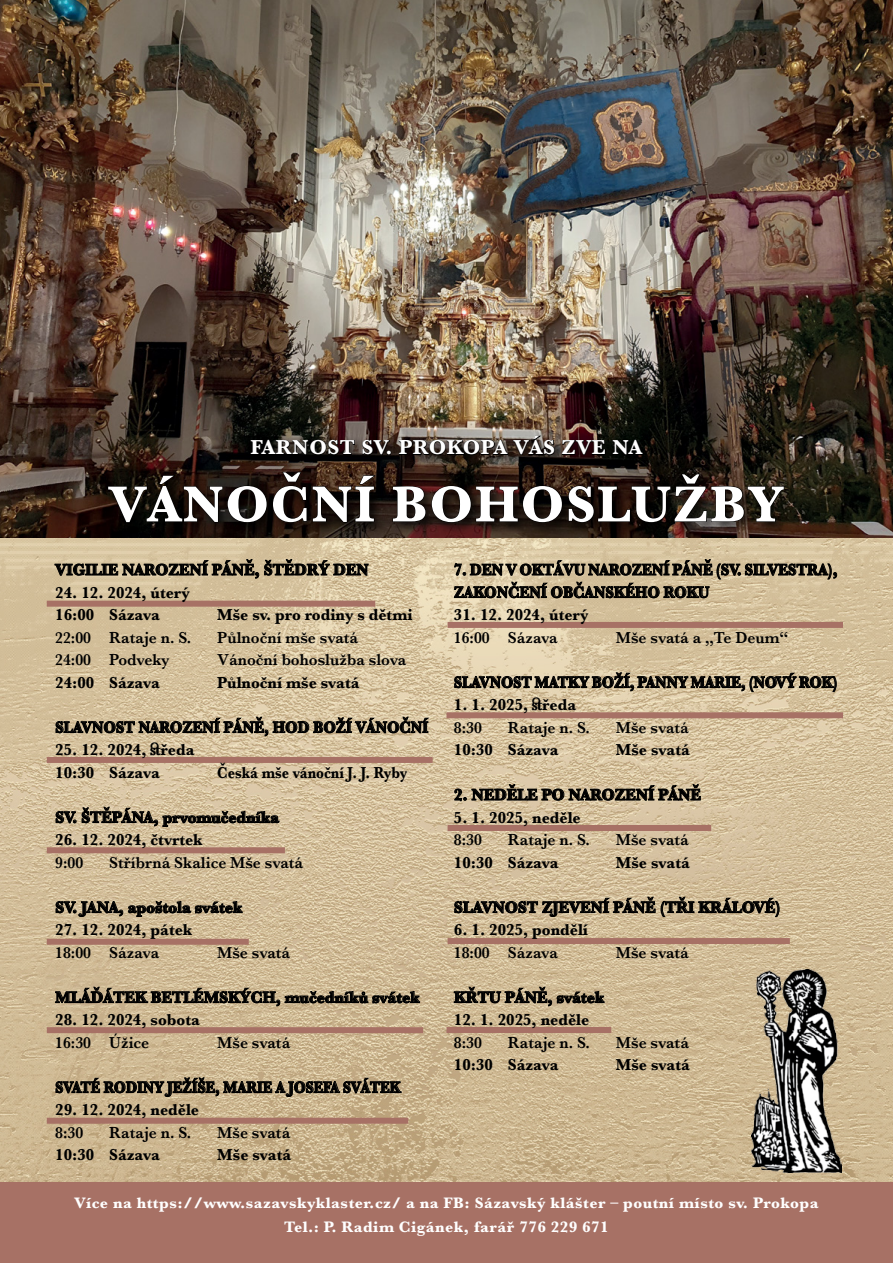
<style>
.page{position:relative;width:893px;height:1263px;background:#fff}
.page>*{position:absolute;margin:0;border:0;box-sizing:border-box;transform-origin:0 0}
.t1{font:700 52.5px "Baskerville";letter-spacing:.03em;color:#fff}
.t2{font:700 21px "Baskerville";letter-spacing:.03em;color:#fff}
.t3{font:700 16.5px "Baskerville";color:#000;scale:.95 1}
.t4{font:600 16.5px "Baskerville";color:#000;scale:.95 1}
.t5{font:700 16.5px/22.5px "Baskerville";color:#000;scale:.9 1}
.t6{font:700 16.5px "Baskerville";color:#000;scale:.88 1}
.t7{font:700 16.5px "Baskerville";color:#000;scale:.86 1}
.t8{font:700 16.5px "Baskerville";color:#000;scale:.85 1}
.t9{font:700 15.75px "Baskerville";letter-spacing:.03em;color:#fff}
</style>
<div class="page">
<img style="left:0;top:538px;width:893px;height:644px">
<img style="left:0;top:0;width:893px;height:538px">
<div style="left:248px;top:432px;width:407px;height:36px;background:#000;opacity:.75"></div>
<svg style="left:251px;top:440px;width:104px;height:15px;background:#171311"></svg>
<svg style="left:362px;top:440px;width:29px;height:15px"></svg>
<svg style="left:399px;top:436px;width:156px;height:19px;background:#362e29"></svg>
<svg style="left:562px;top:440px;width:44px;height:15px"></svg>
<svg style="left:613px;top:440px;width:30px;height:15px"></svg>
<div style="left:104px;top:468px;width:693px;height:67px;background:#000;opacity:.75"></div>
<svg style="left:107px;top:471px;width:270px;height:52px;background:#170e09"></svg>
<svg style="left:392px;top:473px;width:393px;height:50px;background:#1f140e"></svg>
<div style="left:0;top:1182px;width:893px;height:81px;background:#a77165"></div>
<div style="left:47px;top:757px;width:386px;height:6px;background:#a77165"></div>
<div style="left:47px;top:847px;width:238px;height:6px;background:#a77165"></div>
<div style="left:47px;top:939px;width:202px;height:6px;background:#a77165"></div>
<div style="left:47px;top:1118px;width:361px;height:6px;background:#a77165"></div>
<div style="left:448px;top:825px;width:263px;height:6px;background:#a77165"></div>
<div style="left:448px;top:938px;width:342px;height:6px;background:#a77165"></div>
<div style="left:446px;top:1027px;width:165px;height:6px;background:#a77165"></div>
<div style="left:47px;top:601px;width:328px;height:6px;background:#a77165"></div>
<div style="left:446px;top:712px;width:397px;height:6px;background:#a77165"></div>
<div style="left:47px;top:1027px;width:376px;height:6px;background:#a77165"></div>
<div style="left:448px;top:622px;width:395px;height:6px;background:#a77165"></div>
<svg style="left:55px;top:559px;width:313px;height:20px;background:#9a8d73"></svg>
<svg style="left:56px;top:717px;width:373px;height:19px;background:#96896f"></svg>
<svg style="left:56px;top:811px;width:20px;height:12px"></svg>
<svg style="left:82px;top:807px;width:197px;height:20px;background:#9b8d73"></svg>
<svg style="left:56px;top:901px;width:187px;height:16px;background:#8f8168"></svg>
<svg style="left:55px;top:987px;width:365px;height:19px;background:#928369"></svg>
<svg style="left:56px;top:1077px;width:345px;height:20px;background:#8e7f65"></svg>
<svg style="left:454px;top:559px;width:383px;height:39px;background:#a39479"></svg>
<svg style="left:454px;top:672px;width:383px;height:20px;background:#9c8f76"></svg>
<svg style="left:454px;top:784px;width:247px;height:17px;background:#90836b"></svg>
<svg style="left:454px;top:897px;width:201px;height:20px;background:#95866d"></svg>
<svg style="left:661px;top:897px;width:118px;height:20px;background:#94866c"></svg>
<svg style="left:454px;top:987px;width:150px;height:19px;background:#938469"></svg>
<img style="left:751px;top:970px;width:90px;height:202px">
<p class="t2" style="left:251px;top:433px;width:393px">FARNOST SV. PROKOPA VÁS ZVE NA</p>
<p class="t1" style="left:109px;top:468px;width:676px">VÁNOČNÍ BOHOSLUŽBY</p>
<p class="t3" style="left:55px;top:558px;width:331px">VIGILIE NAROZENÍ PÁNĚ, ŠTĚDRÝ DEN</p>
<p class="t3" style="left:55px;top:581px;width:143px">24. 12. 2024, úterý</p>
<p class="t3" style="left:55px;top:603px;width:112px">16:00 Sázava</p>
<p class="t3" style="left:217px;top:603px;width:207px">Mše sv. pro rodiny s dětmi</p>
<p class="t4" style="left:55px;top:626px;width:145px">22:00 Rataje n. S.</p>
<p class="t4" style="left:217px;top:626px;width:150px">Půlnoční mše svatá</p>
<p class="t4" style="left:55px;top:648px;width:122px">24:00 Podveky</p>
<p class="t4" style="left:217px;top:648px;width:201px">Vánoční bohoslužba slova</p>
<p class="t3" style="left:55px;top:671px;width:112px">24:00 Sázava</p>
<p class="t3" style="left:217px;top:671px;width:151px">Půlnoční mše svatá</p>
<p class="t5" style="left:55px;top:716px;width:416px">SLAVNOST NAROZENÍ PÁNĚ, HOD BOŽÍ VÁNOČNÍ</p>
<p class="t3" style="left:55px;top:738px;width:148px">25. 12. 2024, středa</p>
<p class="t3" style="left:55px;top:761px;width:112px">10:30 Sázava</p>
<p class="t8" style="left:217px;top:761px;width:225px">Česká mše vánoční J. J. Ryby</p>
<p class="t3" style="left:55px;top:806px;width:237px">SV. ŠTĚPÁNA, prvomučedníka</p>
<p class="t3" style="left:55px;top:828px;width:157px">26. 12. 2024, čtvrtek</p>
<p class="t4" style="left:55px;top:851px;width:31px">9:00</p>
<p class="t4" style="left:109px;top:851px;width:206px">Stříbrná Skalice Mše svatá</p>
<p class="t3" style="left:55px;top:896px;width:198px">SV. JANA, apoštola svátek</p>
<p class="t3" style="left:55px;top:918px;width:146px">27. 12. 2024, pátek</p>
<p class="t4" style="left:55px;top:941px;width:111px">18:00 Sázava</p>
<p class="t4" style="left:217px;top:941px;width:78px">Mše svatá</p>
<p class="t3" style="left:55px;top:986px;width:385px">MLÁĎÁTEK BETLÉMSKÝCH, mučedníků svátek</p>
<p class="t3" style="left:55px;top:1008px;width:154px">28. 12. 2024, sobota</p>
<p class="t4" style="left:55px;top:1031px;width:100px">16:30 Úžice</p>
<p class="t4" style="left:217px;top:1031px;width:78px">Mše svatá</p>
<p class="t7" style="left:55px;top:1076px;width:403px">SVATÉ RODINY JEŽÍŠE, MARIE A JOSEFA SVÁTEK</p>
<p class="t3" style="left:55px;top:1098px;width:153px">29. 12. 2024, neděle</p>
<p class="t4" style="left:55px;top:1121px;width:31px">8:30</p>
<p class="t4" style="left:109px;top:1121px;width:88px">Rataje n. S.</p>
<p class="t4" style="left:217px;top:1121px;width:78px">Mše svatá</p>
<p class="t3" style="left:55px;top:1143px;width:112px">10:30 Sázava</p>
<p class="t3" style="left:217px;top:1143px;width:79px">Mše svatá</p>
<p class="t5" style="left:454px;top:559px;width:428px">7. DEN V OKTÁVU NAROZENÍ PÁNĚ (SV. SILVESTRA),<br>ZAKONČENÍ OBČANSKÉHO ROKU</p>
<p class="t3" style="left:454px;top:603px;width:143px">31. 12. 2024, úterý</p>
<p class="t4" style="left:454px;top:626px;width:111px">16:00 Sázava</p>
<p class="t4" style="left:616px;top:626px;width:183px">Mše svatá a „Te Deum“</p>
<p class="t6" style="left:454px;top:671px;width:438px">SLAVNOST MATKY BOŽÍ, PANNY MARIE, (NOVÝ ROK)</p>
<p class="t3" style="left:454px;top:693px;width:130px">1. 1. 2025, středa</p>
<p class="t4" style="left:454px;top:716px;width:31px">8:30</p>
<p class="t4" style="left:508px;top:716px;width:88px">Rataje n. S.</p>
<p class="t4" style="left:616px;top:716px;width:78px">Mše svatá</p>
<p class="t3" style="left:454px;top:738px;width:112px">10:30 Sázava</p>
<p class="t3" style="left:616px;top:738px;width:79px">Mše svatá</p>
<p class="t3" style="left:454px;top:783px;width:261px">2. NEDĚLE PO NAROZENÍ PÁNĚ</p>
<p class="t3" style="left:454px;top:806px;width:135px">5. 1. 2025, neděle</p>
<p class="t4" style="left:454px;top:828px;width:31px">8:30</p>
<p class="t4" style="left:508px;top:828px;width:88px">Rataje n. S.</p>
<p class="t4" style="left:616px;top:828px;width:78px">Mše svatá</p>
<p class="t3" style="left:454px;top:851px;width:112px">10:30 Sázava</p>
<p class="t3" style="left:616px;top:851px;width:79px">Mše svatá</p>
<p class="t3" style="left:454px;top:896px;width:345px">SLAVNOST ZJEVENÍ PÁNĚ (TŘI KRÁLOVÉ)</p>
<p class="t3" style="left:454px;top:918px;width:143px">6. 1. 2025, pondělí</p>
<p class="t4" style="left:454px;top:941px;width:111px">18:00 Sázava</p>
<p class="t4" style="left:616px;top:941px;width:78px">Mše svatá</p>
<p class="t3" style="left:454px;top:986px;width:160px">KŘTU PÁNĚ, svátek</p>
<p class="t3" style="left:454px;top:1008px;width:144px">12. 1. 2025, neděle</p>
<p class="t4" style="left:454px;top:1031px;width:31px">8:30</p>
<p class="t4" style="left:508px;top:1031px;width:88px">Rataje n. S.</p>
<p class="t4" style="left:616px;top:1031px;width:78px">Mše svatá</p>
<p class="t3" style="left:454px;top:1053px;width:112px">10:30 Sázava</p>
<p class="t3" style="left:616px;top:1053px;width:79px">Mše svatá</p>
<p class="t9" style="left:74px;top:1192px;width:746px">Více na https://www.sazavskyklaster.cz/ a na FB: Sázavský klášter – poutní místo sv. Prokopa</p>
<p class="t9" style="left:284px;top:1216px;width:326px">Tel.: P. Radim Cigánek, farář 776 229 671</p>
</div>
